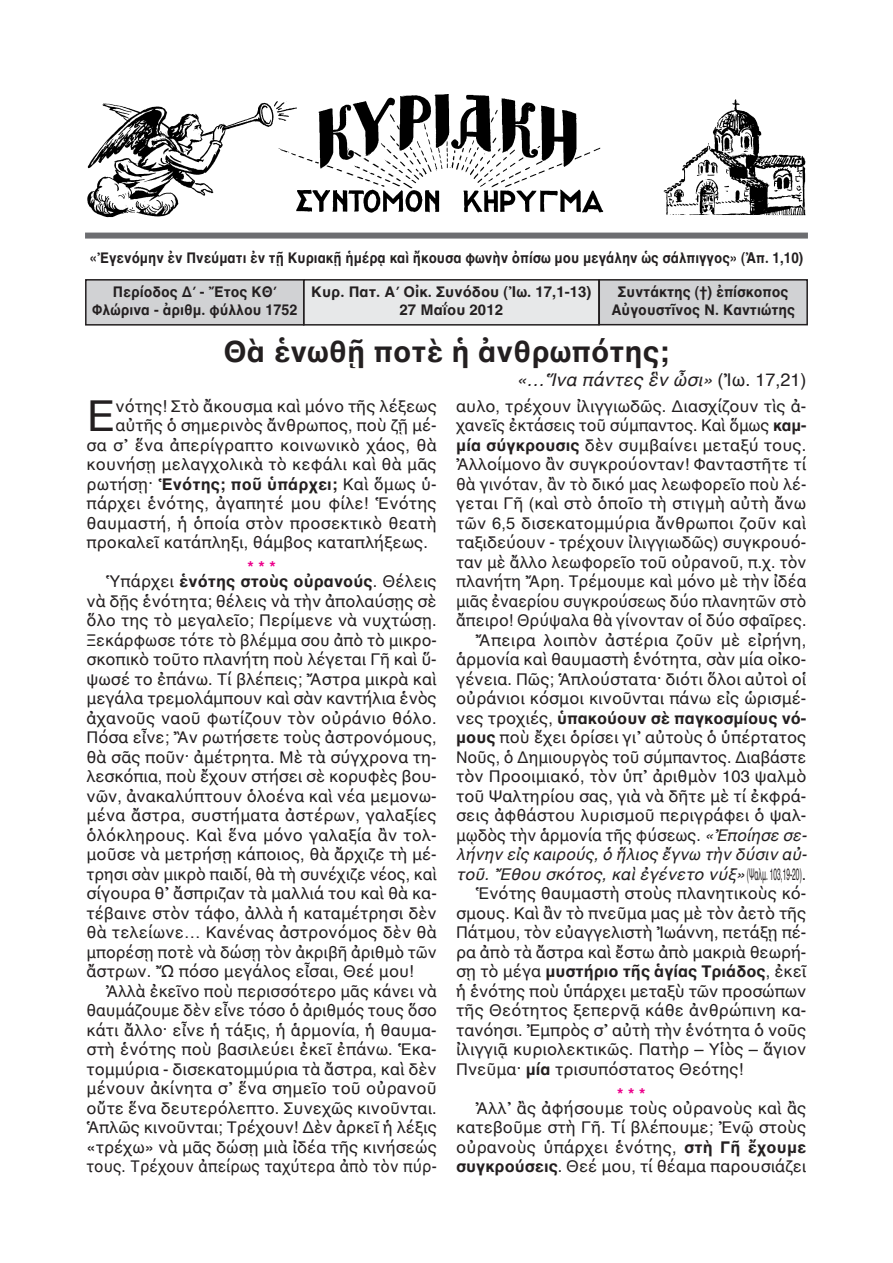
<style>
.page{position:relative;width:893px;height:1263px;background:#fff}
.page>*{position:absolute;margin:0;border:0;box-sizing:border-box;transform-origin:0 0}
.t1{font:43.5px "AL Helvetica";color:#231f20}
.t2{font:700 30px "AL Helvetica";color:#231f20}
.t3{font:italic 18px "AL Helvetica";color:#231f20}
.t4{font:16.5px/19.5px "AL Helvetica";color:#231f20;text-align:justify}
.t5{font:700 16.5px/14.1px "AL Helvetica";color:#231f20}
.t6{font:italic 16.5px "AL Helvetica";color:#231f20}
.t7{font:16.5px "AL Helvetica";color:#231f20;scale:.95 1}
.t8{font:700 16.5px "AL Helvetica";color:#ed028c}
.t9{font:700 15px/18px "AL Helvetica";color:#231f20;text-align:center;scale:.95 1}
.t10{font:700 15px "AL Helvetica";color:#231f20;scale:.9 1}
.t11{font:700 15px/18px "AL Helvetica";color:#231f20;text-align:center}
.s1{font-style:normal}
.s2{font-weight:400}
.s3{color:#ed028c}
.s4{font-weight:700}
.s5{font-style:italic}
</style>
<div class="page">
<div style="left:304px;top:280px;width:295px;height:45px;background:#e7e8e9"></div>
<div style="left:303px;top:279px;width:297px;height:47px;border:2px solid #231f20"></div>
<div style="left:86px;top:280px;width:218px;height:45px;background:#d1d2d4"></div>
<div style="left:85px;top:279px;width:219px;height:47px;border:2px solid #231f20"></div>
<div style="left:599px;top:280px;width:208px;height:45px;background:#d1d2d4"></div>
<div style="left:598px;top:279px;width:210px;height:46px;border:2px solid #231f20"></div>
<div style="left:85px;top:233px;width:723px;height:6px;background:#6c6d70"></div>
<img style="left:87px;top:94px;width:719px;height:124px">
<p class="t10" style="left:90px;top:249px;width:794px">«Ἐγενόμην ἐν Πνεύματι ἐν τῇ Κυριακῇ ἡμέρᾳ καὶ ἤκουσα φωνὴν ὀπίσω μου μεγάλην ὡς σάλπιγγος» (Ἀπ. 1,10)</p>
<p class="t9" style="left:92px;top:283px;width:217px">Περίοδος Δ΄ - Ἔτος ΚΘ΄<br>Φλώρινα - ἀριθμ. φύλλου 1752</p>
<p class="t9" style="left:611px;top:283px;width:195px">Συντάκτης (†) ἐπίσκοπος<br>Αὐγουστῖνος Ν. Καντιώτης</p>
<h2 class="t2" style="left:224px;top:333px;width:447px">Θὰ ἑνωθῇ ποτὲ ἡ ἀνθρωπότης;</h2>
<p class="t3" style="left:516px;top:369px;width:292px">«…Ἵνα πάντες ἓν ὦσι» <span class="s1">(Ἰω. 17,21)</span></p>
<p class="t11" style="left:311px;top:283px;width:282px">Κυρ. Πατ. Α΄ Οἰκ. Συνόδου (Ἰω. 17,1-13)<br>27 Μαΐου 2012</p>
<h1 class="t1" style="left:87px;top:390px;width:31px">Ε</h1>
<p class="t4" style="left:116px;top:396px;width:323px">νότης! Στὸ ἄκουσμα καὶ μόνο τῆς λέξεως</p>
<p class="t4" style="left:115px;top:415px;width:323px">αὐτῆς ὁ σημερινὸς ἄνθρωπος, ποὺ ζῇ μέ-</p>
<p class="t4" style="left:87px;top:435px;width:352px">σα σ᾽ ἕνα ἀπερίγραπτο κοινωνικὸ χάος, θὰ</p>
<p class="t4" style="left:87px;top:454px;width:352px">κουνήσῃ μελαγχολικὰ τὸ κεφάλι καὶ θὰ μᾶς</p>
<p class="t5" style="left:87px;top:477px;width:352px"><span class="s2">ρωτήσῃ·</span> Ἑνότης; ποῦ ὑπάρχει; <span class="s2">Καὶ ὅμως ὑ-</span></p>
<p class="t4" style="left:87px;top:493px;width:352px">πάρχει ἑνότης, ἀγαπητέ μου φίλε! Ἑνότης</p>
<p class="t4" style="left:87px;top:513px;width:352px">θαυμαστή, ἡ ὁποία στὸν προσεκτικὸ θεατὴ</p>
<p class="t4" style="left:87px;top:532px;width:343px">προκαλεῖ κατάπληξι, θάμβος καταπλήξεως.</p>
<p class="t5" style="left:106px;top:560px;width:332px;text-indent:142px"><span class="s3">***<br></span><span class="s2">Ὑπάρχει</span> ἑνότης στοὺς οὐρανούς<span class="s2">. Θέλεις</span></p>
<p class="t4" style="left:87px;top:591px;width:352px">νὰ δῇς ἑνότητα; θέλεις νὰ τὴν ἀπολαύσῃς σὲ ὅλο της τὸ μεγαλεῖο; Περίμενε νὰ νυχτώσῃ.<br>Ξεκάρφωσε τότε τὸ βλέμμα σου ἀπὸ τὸ μικρο&shy;σκοπικὸ τοῦτο πλανήτη ποὺ λέγεται Γῆ καὶ ὕ&shy;ψωσέ το ἐπάνω. Τί βλέπεις; Ἄστρα μικρὰ καὶ μεγάλα τρεμολάμπουν καὶ σὰν καντήλια ἑνὸς ἀχανοῦς ναοῦ φωτίζουν τὸν οὐράνιο θόλο.<br>Πόσα εἶνε; Ἂν ρωτήσετε τοὺς ἀστρονόμους, θὰ σᾶς ποῦν· ἀμέτρητα. Μὲ τὰ σύγχρονα τη&shy;λεσκόπια, ποὺ ἔχουν στήσει σὲ κορυφὲς βου&shy;νῶν, ἀνακαλύπτουν ὁλοένα καὶ νέα μεμονω&shy;μένα ἄστρα, συστήματα ἀστέρων, γαλαξίες ὁλόκληρους. Καὶ ἕνα μόνο γαλαξία ἂν τολ&shy;μοῦσε νὰ μετρήσῃ κάποιος, θὰ ἄρχιζε τὴ μέ&shy;τρησι σὰν μικρὸ παιδί, θὰ τὴ συνέχιζε νέος, καὶ σίγουρα θ᾽ ἄσπριζαν τὰ μαλλιά του καὶ θὰ κα&shy;τέβαινε στὸν τάφο, ἀλλὰ ἡ καταμέτρησι δὲν θὰ τελείωνε… Κανένας ἀστρονόμος δὲν θὰ μπορέσῃ ποτὲ νὰ δώσῃ τὸν ἀκριβῆ ἀριθμὸ τῶν ἄστρων. Ὤ πόσο μεγάλος εἶσαι, Θεέ μου!</p>
<p class="t4" style="left:87px;top:981px;width:352px;text-indent:19px">Ἀλλὰ ἐκεῖνο ποὺ περισσότερο μᾶς κάνει νὰ θαυμάζουμε δὲν εἶνε τόσο ὁ ἀριθμός τους ὅσο κάτι ἄλλο· εἶνε ἡ τάξις, ἡ ἁρμονία, ἡ θαυμα&shy;στὴ ἑνότης ποὺ βασιλεύει ἐκεῖ ἐπάνω. Ἑκα&shy;τομμύρια - δισεκατομμύρια τὰ ἄστρα, καὶ δὲν μένουν ἀκίνητα σ᾽ ἕνα σημεῖο τοῦ οὐρανοῦ οὔτε ἕνα δευτερόλεπτο. Συνεχῶς κινοῦνται.<br>Ἁπλῶς κινοῦνται; Τρέχουν! Δὲν ἀρκεῖ ἡ λέξις «τρέχω» νὰ μᾶς δώσῃ μιὰ ἰδέα τῆς κινήσεώς τους. Τρέχουν ἀπείρως ταχύτερα ἀπὸ τὸν πύρ-</p>
<p class="t4" style="left:456px;top:396px;width:352px">αυλο, τρέχουν ἰλιγγιωδῶς. Διασχίζουν τὶς ἀ-</p>
<p class="t4" style="left:456px;top:415px;width:352px">χανεῖς ἐκτάσεις τοῦ σύμπαντος. Καὶ ὅμως <span class="s4">καμ-</span></p>
<p class="t4" style="left:456px;top:435px;width:352px"><span class="s4">μία σύγκρουσις</span> δὲν συμβαίνει μεταξύ τους.</p>
<p class="t4" style="left:456px;top:454px;width:352px">Ἀλλοίμονο ἂν συγκρούονταν! Φανταστῆτε τί</p>
<p class="t4" style="left:456px;top:474px;width:352px">θὰ γινόταν, ἂν τὸ δικό μας λεωφορεῖο ποὺ λέ-</p>
<p class="t4" style="left:456px;top:493px;width:352px">γεται Γῆ (καὶ στὸ ὁποῖο τὴ στιγμὴ αὐτὴ ἄνω</p>
<p class="t4" style="left:456px;top:513px;width:352px">τῶν 6,5 δισεκατομμύρια ἄνθρωποι ζοῦν καὶ</p>
<p class="t4" style="left:456px;top:532px;width:352px">ταξιδεύουν - τρέχουν ἰλιγγιωδῶς) συγκρουό-</p>
<p class="t4" style="left:456px;top:552px;width:352px">ταν μὲ ἄλλο λεωφορεῖο τοῦ οὐρανοῦ, π.χ. τὸν</p>
<p class="t4" style="left:456px;top:571px;width:352px">πλανήτη Ἄρη. Τρέμουμε καὶ μόνο μὲ τὴν ἰδέα</p>
<p class="t7" style="left:456px;top:591px;width:370px">μιᾶς ἐναερίου συγκρούσεως δύο πλανητῶν στὸ</p>
<p class="t4" style="left:456px;top:610px;width:352px">ἄπειρο! Θρύψαλα θὰ γίνονταν οἱ δύο σφαῖρες.</p>
<p class="t4" style="left:475px;top:630px;width:332px">Ἄπειρα λοιπὸν ἀστέρια ζοῦν μὲ εἰρήνη,</p>
<p class="t4" style="left:456px;top:649px;width:352px">ἁρμονία καὶ θαυμαστὴ ἑνότητα, σὰν μία οἰκο-</p>
<p class="t4" style="left:456px;top:669px;width:352px">γένεια. Πῶς; Ἁπλούστατα· διότι ὅλοι αὐτοὶ οἱ</p>
<p class="t4" style="left:456px;top:688px;width:352px">οὐράνιοι κόσμοι κινοῦνται πάνω εἰς ὡρισμέ-</p>
<p class="t5" style="left:456px;top:711px;width:352px"><span class="s2">νες τροχιές,</span> ὑπακούουν σὲ παγκοσμίους νό-</p>
<p class="t4" style="left:456px;top:727px;width:352px"><span class="s4">μους</span> ποὺ ἔχει ὁρίσει γι᾿ αὐτοὺς ὁ ὑπέρτατος</p>
<p class="t4" style="left:456px;top:747px;width:352px">Νοῦς, ὁ Δημιουργὸς τοῦ σύμπαντος. Διαβάστε</p>
<p class="t4" style="left:456px;top:766px;width:352px">τὸν Προοιμιακό, τὸν ὑπ᾿ ἀριθμὸν 103 ψαλμὸ</p>
<p class="t4" style="left:456px;top:786px;width:352px">τοῦ Ψαλτηρίου σας, γιὰ νὰ δῆτε μὲ τί ἐκφρά-</p>
<p class="t4" style="left:456px;top:805px;width:352px">σεις ἀφθάστου λυρισμοῦ περιγράφει ὁ ψαλ-</p>
<p class="t4" style="left:456px;top:825px;width:352px">μῳδὸς τὴν ἁρμονία τῆς φύσεως. <span class="s5">«Ἐποίησε σε-</span></p>
<p class="t6" style="left:456px;top:845px;width:352px">λήνην εἰς καιρούς, ὁ ἥλιος ἔγνω τὴν δύσιν αὐ-</p>
<p class="t6" style="left:456px;top:864px;width:352px">τοῦ. Ἔθου σκότος, καὶ ἐγένετο νύξ»<span class="s1">(Ψαλμ. 103,19-20).</span></p>
<p class="t4" style="left:475px;top:883px;width:332px">Ἑνότης θαυμαστὴ στοὺς πλανητικοὺς κό-</p>
<p class="t4" style="left:456px;top:903px;width:352px">σμους. Καὶ ἂν τὸ πνεῦμα μας μὲ τὸν ἀετὸ τῆς</p>
<p class="t4" style="left:456px;top:922px;width:352px">Πάτμου, τὸν εὐαγγελιστὴ Ἰωάννη, πετάξῃ πέ-</p>
<p class="t4" style="left:456px;top:942px;width:352px">ρα ἀπὸ τὰ ἄστρα καὶ ἔστω ἀπὸ μακριὰ θεωρή-</p>
<p class="t5" style="left:456px;top:964px;width:352px"><span class="s2">σῃ τὸ μέγα</span> μυστήριο τῆς ἁγίας Τριάδος<span class="s2">, ἐκεῖ</span></p>
<p class="t4" style="left:456px;top:981px;width:352px">ἡ ἑνότης ποὺ ὑπάρχει μεταξὺ τῶν προσώπων</p>
<p class="t4" style="left:456px;top:1000px;width:352px">τῆς Θεότητος ξεπερνᾷ κάθε ἀνθρώπινη κα-</p>
<p class="t4" style="left:456px;top:1020px;width:352px">τανόησι. Ἐμπρὸς σ᾽ αὐτὴ τὴν ἑνότητα ὁ νοῦς</p>
<p class="t4" style="left:456px;top:1039px;width:352px">ἰλιγγιᾷ κυριολεκτικῶς. Πατὴρ – Υἱὸς – ἅγιον</p>
<p class="t4" style="left:456px;top:1059px;width:289px">Πνεῦμα· <span class="s4">μία</span> τρισυπόστατος Θεότης!</p>
<p class="t8" style="left:617px;top:1084px;width:30px">***</p>
<p class="t4" style="left:456px;top:1098px;width:352px;text-indent:19px">Ἀλλ᾽ ἂς ἀφήσουμε τοὺς οὐρανοὺς καὶ ἂς κατεβοῦμε στὴ Γῆ. Τί βλέπουμε; Ἐνῷ στοὺς οὐρανοὺς ὑπάρχει ἑνότης, <span class="s4">στὴ Γῆ ἔχουμε συγκρούσεις</span>. Θεέ μου, τί θέαμα παρουσιάζει</p>
</div>
